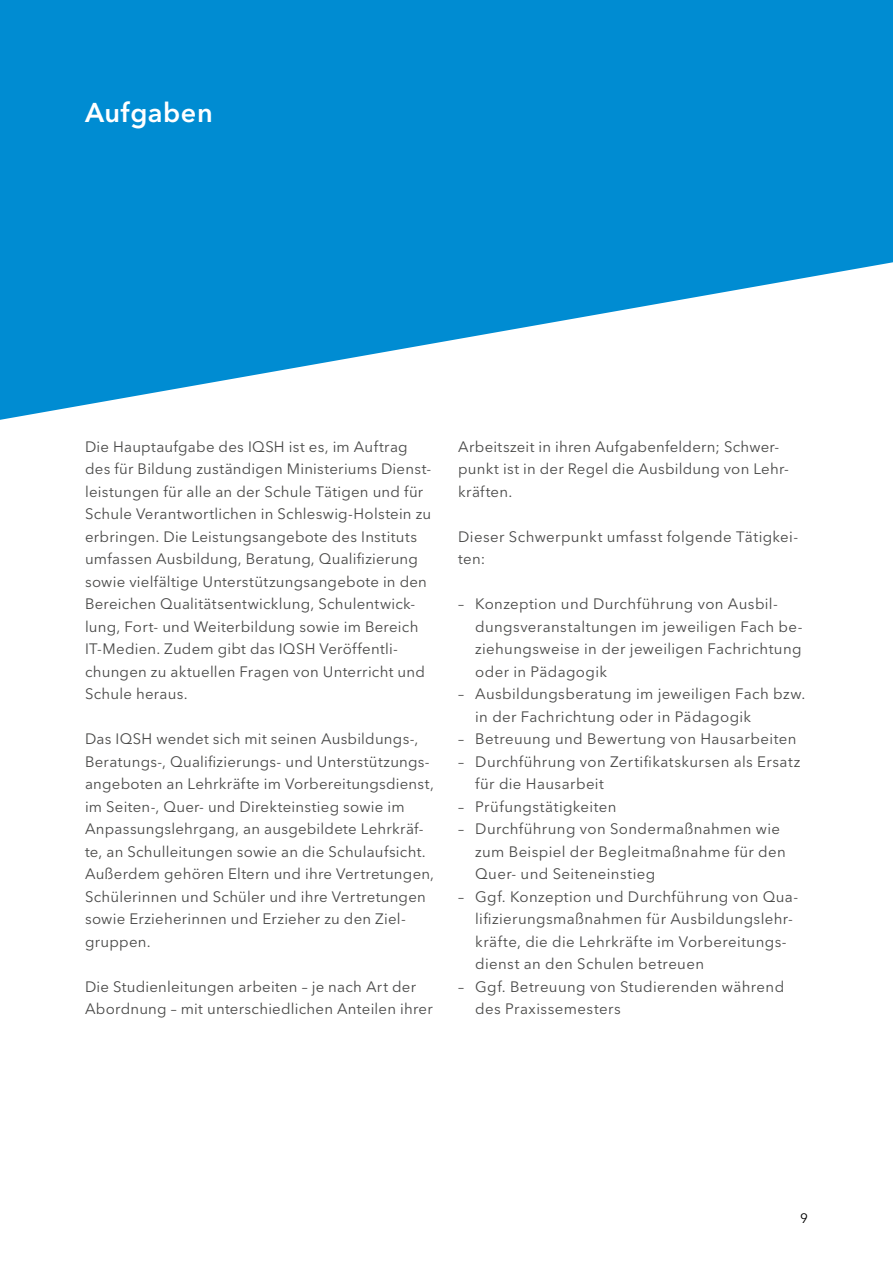
<style>
.page{position:relative;width:893px;height:1263px;background:#fff}
.page>*{position:absolute;margin:0;border:0;box-sizing:border-box;transform-origin:0 0}
.t1{font:600 27px "Avenir Next LT Pro";letter-spacing:.02em;color:#fff}
.Fließtext{font:15px/22.5px "Avenir Next LT Pro";letter-spacing:.02em;color:#494948}
.t2{font:13.5px "Avenir Next LT Pro";color:#000}
</style>
<div class="page">
<svg style="left:0;top:0;width:893px;height:420px;fill:#008cd2"></svg>
<h1 class="t1" style="left:85px;top:97px;width:129px">Aufgaben</h1>
<p class="Fließtext" style="left:85px;top:435px;width:348px">Die Hauptaufgabe des IQSH ist es, im Auftrag des für Bildung zuständigen Ministeriums Dienst&shy;leistungen für alle an der Schule Tätigen und für Schule Verantwortlichen in Schleswig-Holstein zu erbringen. Die Leistungsangebote des Instituts umfassen Ausbildung, Beratung, Qualifizierung sowie vielfältige Unterstützungsangebote in den Bereichen Qualitätsentwicklung, Schulentwick&shy;lung, Fort- und Weiterbildung sowie im Bereich IT-Medien. Zudem gibt das IQSH Veröffentli&shy;chungen zu aktuellen Fragen von Unterricht und Schule heraus.</p>
<p class="Fließtext" style="left:85px;top:728px;width:351px">Das IQSH wendet sich mit seinen Ausbildungs-, Beratungs-, Qualifizierungs- und Unterstützungs&shy;angeboten an Lehrkräfte im Vorbereitungsdienst, im Seiten-, Quer- und Direkteinstieg sowie im Anpassungslehrgang, an ausgebildete Lehrkräf&shy;te, an Schulleitungen sowie an die Schulaufsicht.<br>Außerdem gehören Eltern und ihre Vertretungen, Schülerinnen und Schüler und ihre Vertretungen sowie Erzieherinnen und Erzieher zu den Ziel&shy;gruppen.</p>
<p class="Fließtext" style="left:85px;top:975px;width:349px">Die Studienleitungen arbeiten – je nach Art der<br>Abordnung – mit unterschiedlichen Anteilen ihrer</p>
<p class="Fließtext" style="left:458px;top:435px;width:332px">Arbeitszeit in ihren Aufgabenfeldern; Schwer&shy;punkt ist in der Regel die Ausbildung von Lehr&shy;kräften.</p>
<p class="Fließtext" style="left:458px;top:525px;width:342px">Dieser Schwerpunkt umfasst folgende Tätigkei&shy;ten:</p>
<p class="Fließtext" style="left:475px;top:593px;width:329px;text-indent:-17px">– Konzeption und Durchführung von Ausbil&shy;dungsveranstaltungen im jeweiligen Fach be&shy;ziehungsweise in der jeweiligen Fachrichtung oder in Pädagogik</p>
<p class="Fließtext" style="left:475px;top:683px;width:332px;text-indent:-17px">– Ausbildungsberatung im jeweiligen Fach bzw. in der Fachrichtung oder in Pädagogik</p>
<p class="Fließtext" style="left:458px;top:728px;width:340px">– Betreuung und Bewertung von Hausarbeiten</p>
<p class="Fließtext" style="left:475px;top:750px;width:327px;text-indent:-17px">– Durchführung von Zertifikatskursen als Ersatz für die Hausarbeit</p>
<p class="Fließtext" style="left:458px;top:795px;width:160px">– Prüfungstätigkeiten</p>
<p class="Fließtext" style="left:475px;top:818px;width:312px;text-indent:-17px">– Durchführung von Sondermaßnahmen wie zum Beispiel der Begleitmaßnahme für den<br>Quer- und Seiteneinstieg</p>
<p class="Fließtext" style="left:475px;top:885px;width:325px;text-indent:-17px">– Ggf. Konzeption und Durchführung von Qua&shy;lifizierungsmaßnahmen für Ausbildungslehr&shy;kräfte, die die Lehrkräfte im Vorbereitungs&shy;dienst an den Schulen betreuen</p>
<p class="Fließtext" style="left:475px;top:975px;width:311px;text-indent:-17px">– Ggf. Betreuung von Studierenden während des Praxissemesters</p>
<p class="t2" style="left:800px;top:1211px;width:9px">9</p>
</div>
